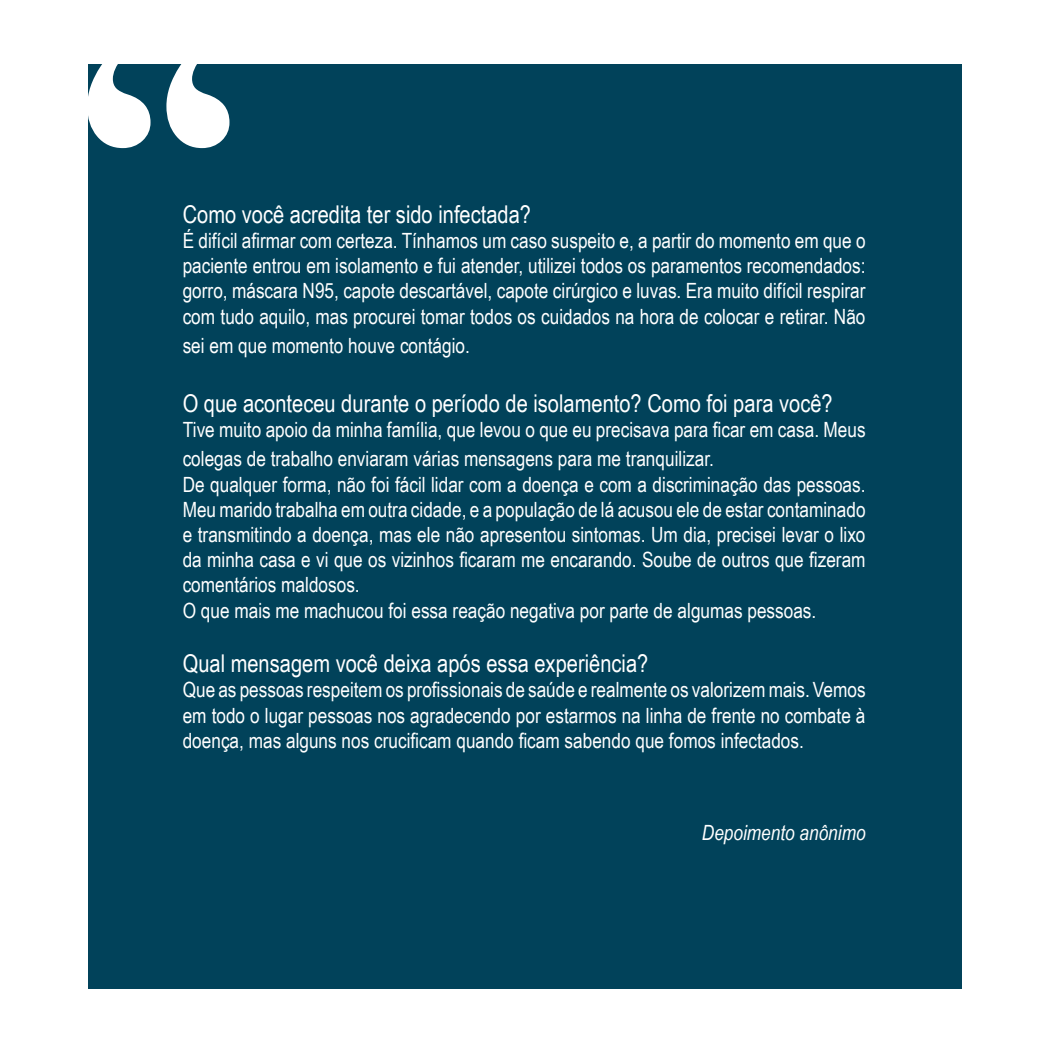
<style>
.page{position:relative;width:1050px;height:1050px;background:#fff}
.page>*{position:absolute;margin:0;border:0;box-sizing:border-box;transform-origin:0 0}
.t1{font:24.5px "Arial Narrow";color:#fff}
.t2{font:21px/25.2px "Arial Narrow";color:#fff;text-align:justify}
.t3{font:italic 21px "Arial Narrow";color:#fff}
</style>
<div class="page">
<div style="left:88px;top:64px;width:874px;height:924px;background:#01425a"></div>
<svg style="left:88px;top:64px;width:141px;height:84px"></svg>
<p class="t1" style="left:183px;top:196px;width:350px">Como você acredita ter sido infectada?</p>
<p class="t2" style="left:183px;top:227px;width:684px">É difícil afirmar com certeza. Tínhamos um caso suspeito e, a partir do momento em que o paciente entrou em isolamento e fui atender, utilizei todos os paramentos recomendados: gorro, máscara N95, capote descartável, capote cirúrgico e luvas. Era muito difícil respirar com tudo aquilo, mas procurei tomar todos os cuidados na hora de colocar e retirar. Não</p>
<p class="t2" style="left:183px;top:332px;width:289px">sei em que momento houve contágio.</p>
<p class="t1" style="left:183px;top:385px;width:652px">O que aconteceu durante o período de isolamento? Como foi para você?</p>
<p class="t2" style="left:183px;top:414px;width:684px;line-height:29.4px">Tive muito apoio da minha família, que levou o que eu precisava para ficar em casa. Meus colegas de trabalho enviaram várias mensagens para me tranquilizar.</p>
<p class="t2" style="left:183px;top:471px;width:684px">De qualquer forma, não foi fácil lidar com a doença e com a discriminação das pessoas.<br>Meu marido trabalha em outra cidade, e a população de lá acusou ele de estar contaminado e transmitindo a doença, mas ele não apresentou sintomas. Um dia, precisei levar o lixo da minha casa e vi que os vizinhos ficaram me encarando. Soube de outros que fizeram comentários maldosos.</p>
<p class="t2" style="left:183px;top:597px;width:635px">O que mais me machucou foi essa reação negativa por parte de algumas pessoas.</p>
<p class="t1" style="left:183px;top:646px;width:467px">Qual mensagem você deixa após essa experiência?</p>
<p class="t2" style="left:183px;top:677px;width:684px">Que as pessoas respeitem os profissionais de saúde e realmente os valorizem mais. Vemos em todo o lugar pessoas nos agradecendo por estarmos na linha de frente no combate à doença, mas alguns nos crucificam quando ficam sabendo que fomos infectados.</p>
<p class="t3" style="left:702px;top:818px;width:165px">Depoimento anônimo</p>
</div>
